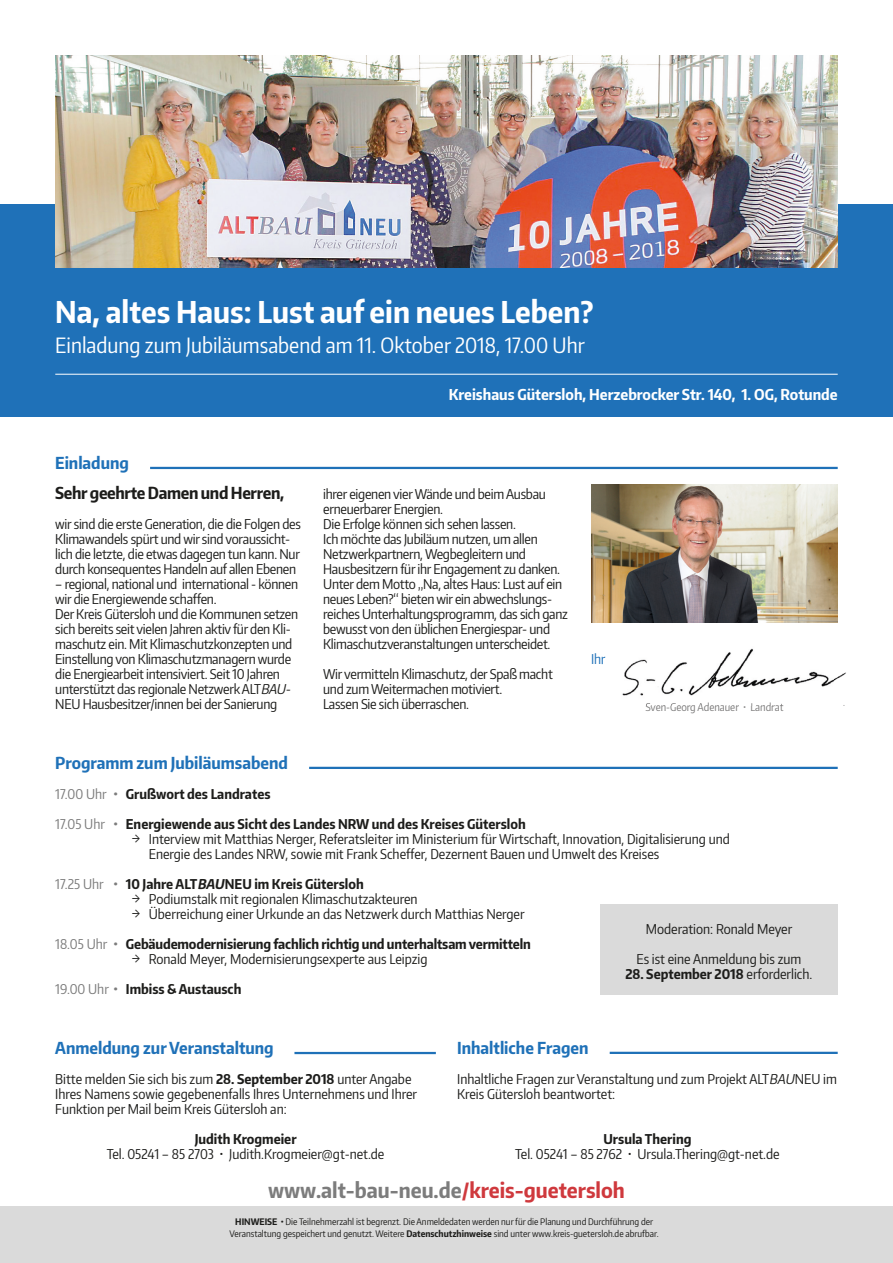
<style>
.page{position:relative;width:893px;height:1263px;background:#fff}
.page>*{position:absolute;margin:0;border:0;box-sizing:border-box;transform-origin:0 0}
.t1{font:700 30px "Encode Sans Condensed";color:#fff}
.t2{font:21px "Encode Sans Condensed";color:#fff}
.t3{font:700 21px "Encode Sans Condensed";color:#7c7c7c}
.t4{font:700 16.5px "Encode Sans Condensed";color:#1f71b8}
.t5{font:700 16.5px "Encode Sans Condensed";letter-spacing:-.02em;color:#1d1d1b}
.t6{font:700 15px "Encode Sans Condensed";color:#fff}
.t7{font:13.5px/15px "Encode Sans Condensed";letter-spacing:-.02em;color:#1d1d1b}
.t8{font:13.5px/15px "Encode Sans Condensed";color:#1d1d1b}
.t9{font:700 13.5px "Encode Sans Condensed";color:#1d1d1b}
.t10{font:13.5px "Encode Sans Condensed";color:#1f71b8}
.t11{font:10.5px "Encode Sans Condensed";color:#7c7b7b}
.t12{font:9px/12px "Encode Sans Condensed";color:#1d1d1b;text-align:center}
.s1{font-style:italic}
.s2{font-weight:400;color:#7c7c7c}
.s3{color:#7c7c7c}
.s4{font-weight:400}
.s5{font-weight:700}
.s6{color:#cf393d}
</style>
<div class="page">
<div style="left:0;top:204px;width:893px;height:213px;background:#1f71b8"></div>
<img style="left:55px;top:55px;width:783px;height:213px">
<hr style="left:55px;top:374px;width:783px;height:1px;background:#fff">
<hr style="left:150px;top:467px;width:688px;height:2px;background:#1f71b8">
<img style="left:591px;top:484px;width:247px;height:138px">
<img style="left:602px;top:648px;width:244px;height:48px">
<img style="left:646px;top:702px;width:136px;height:3px">
<svg style="left:602px;top:653px;width:3px;height:11px"></svg>
<hr style="left:309px;top:767px;width:529px;height:2px;background:#1f71b8">
<div style="left:600px;top:904px;width:238px;height:90px;background:#dadada"></div>
<div style="left:0;top:1206px;width:893px;height:57px;background:#dadada"></div>
<hr style="left:294px;top:1052px;width:142px;height:2px;background:#1f71b8">
<hr style="left:610px;top:1052px;width:228px;height:2px;background:#1f71b8">
<h1 class="t1" style="left:55px;top:292px;width:540px">Na, altes Haus: Lust auf ein neues Leben?</h1>
<h2 class="t2" style="left:55px;top:331px;width:531px">Einladung zum Jubiläumsabend am 11. Oktober 2018, 17.00 Uhr</h2>
<p class="t4" style="left:55px;top:452px;width:75px">Einladung</p>
<p class="t5" style="left:55px;top:482px;width:230px">Sehr geehrte Damen und Herren,</p>
<p class="t7" style="left:55px;top:516px;width:247px">wir sind die erste Generation, die die Folgen des Klimawandels spürt und wir sind voraussicht&shy;lich die letzte, die etwas dagegen tun kann. Nur durch konsequentes Handeln auf allen Ebenen</p>
<p class="t7" style="left:55px;top:576px;width:244px">– regional, national und international - können wir die Energiewende schaffen.<br>Der Kreis Gütersloh und die Kommunen setzen sich bereits seit vielen Jahren aktiv für den Kli&shy;maschutz ein. Mit Klimaschutzkonzepten und Einstellung von Klimaschutzmanagern wurde die Energiearbeit intensiviert. Seit 10 Jahren unterstützt das regionale Netzwerk ALT<span class="s1">BAU-</span>NEU Hausbesitzer/innen bei der Sanierung</p>
<p class="t6" style="left:449px;top:384px;width:390px">Kreishaus Gütersloh, Herzebrocker Str. 140, 1. OG, Rotunde</p>
<p class="t7" style="left:323px;top:486px;width:246px">ihrer eigenen vier Wände und beim Ausbau erneuerbarer Energien.<br>Die Erfolge können sich sehen lassen.<br>Ich möchte das Jubiläum nutzen, um allen Netzwerkpartnern, Wegbegleitern und Hausbesitzern für ihr Engagement zu danken.<br>Unter dem Motto „Na, altes Haus: Lust auf ein neues Leben?“ bieten wir ein abwechslungs&shy;reiches Unterhaltungsprogramm, das sich ganz bewusst von den üblichen Energiespar- und Klimaschutzveranstaltungen unterscheidet.</p>
<p class="t7" style="left:323px;top:666px;width:231px">Wir vermitteln Klimaschutz, der Spaß macht und zum Weitermachen motiviert.<br>Lassen Sie sich überraschen.</p>
<p class="t10" style="left:591px;top:650px;width:16px">Ihr</p>
<p class="t11" style="left:645px;top:700px;width:139px">Sven-Georg Adenauer • Landrat</p>
<p class="t4" style="left:55px;top:752px;width:234px">Programm zum Jubiläumsabend</p>
<p class="t9" style="left:55px;top:785px;width:217px"><span class="s2">17.00 Uhr</span> <span class="s3">•</span> Grußwort des Landrates</p>
<p class="t9" style="left:55px;top:815px;width:472px"><span class="s2">17.05 Uhr</span> <span class="s3">•</span> Energiewende aus Sicht des Landes NRW und des Kreises Gütersloh</p>
<p class="t8" style="left:149px;top:831px;width:583px;text-indent:-17px">→ Interview mit Matthias Nerger, Referatsleiter im Ministerium für Wirtschaft, Innovation, Digitalisierung und<br>Energie des Landes NRW, sowie mit Frank Scheffer, Dezernent Bauen und Umwelt des Kreises</p>
<p class="t9" style="left:55px;top:875px;width:310px"><span class="s2">17.25 Uhr</span> <span class="s3">•</span> 10 Jahre ALT<span class="s1">BAU</span>NEU im Kreis Gütersloh</p>
<p class="t8" style="left:132px;top:891px;width:287px">→ Podiumstalk mit regionalen Klimaschutzakteuren</p>
<p class="t8" style="left:132px;top:906px;width:394px">→ Überreichung einer Urkunde an das Netzwerk durch Matthias Nerger</p>
<p class="t9" style="left:55px;top:935px;width:477px"><span class="s2">18.05 Uhr</span> <span class="s3">•</span> Gebäudemodernisierung fachlich richtig und unterhaltsam vermitteln</p>
<p class="t8" style="left:132px;top:951px;width:297px">→ Ronald Meyer, Modernisierungsexperte aus Leipzig</p>
<p class="t9" style="left:55px;top:980px;width:188px"><span class="s2">19.00 Uhr</span> <span class="s3">•</span> Imbiss &amp; Austausch</p>
<p class="t8" style="left:646px;top:921px;width:148px">Moderation: Ronald Meyer</p>
<p class="t8" style="left:636px;top:951px;width:167px">Es ist eine Anmeldung bis zum</p>
<p class="t9" style="left:625px;top:965px;width:189px">28. September 2018 <span class="s4">erforderlich.</span></p>
<p class="t4" style="left:55px;top:1037px;width:220px">Anmeldung zur Veranstaltung</p>
<p class="t4" style="left:457px;top:1037px;width:133px">Inhaltliche Fragen</p>
<p class="t8" style="left:55px;top:1071px;width:363px">Bitte melden Sie sich bis zum <span class="s5">28. September 2018</span> unter Angabe<br>Ihres Namens sowie gegebenenfalls Ihres Unternehmens und Ihrer<br>Funktion per Mail beim Kreis Gütersloh an:</p>
<p class="t9" style="left:195px;top:1130px;width:103px">Judith Krogmeier</p>
<p class="t8" style="left:107px;top:1146px;width:279px">Tel. 05241 – 85 2703 • Judith.Krogmeier@gt-net.de</p>
<p class="t8" style="left:457px;top:1071px;width:381px">Inhaltliche Fragen zur Veranstaltung und zum Projekt ALT<span class="s1">BAU</span>NEU im<br>Kreis Gütersloh beantwortet:</p>
<p class="t9" style="left:603px;top:1130px;width:90px">Ursula Thering</p>
<p class="t8" style="left:515px;top:1146px;width:266px">Tel. 05241 – 85 2762 • Ursula.Thering@gt-net.de</p>
<h2 class="t3" style="left:268px;top:1176px;width:358px">www.alt-bau-neu.de<span class="s6">/kreis-guetersloh</span></h2>
<p class="t12" style="left:230px;top:1216px;width:431px"><span class="s5">HINWEISE •</span> Die Teilnehmerzahl ist begrenzt. Die Anmeldedaten werden nur für die Planung und Durchführung der<br>Veranstaltung gespeichert und genutzt. Weitere <span class="s5">Datenschutzhinweise</span> sind unter www.kreis-guetersloh.de abrufbar.</p>
</div>
